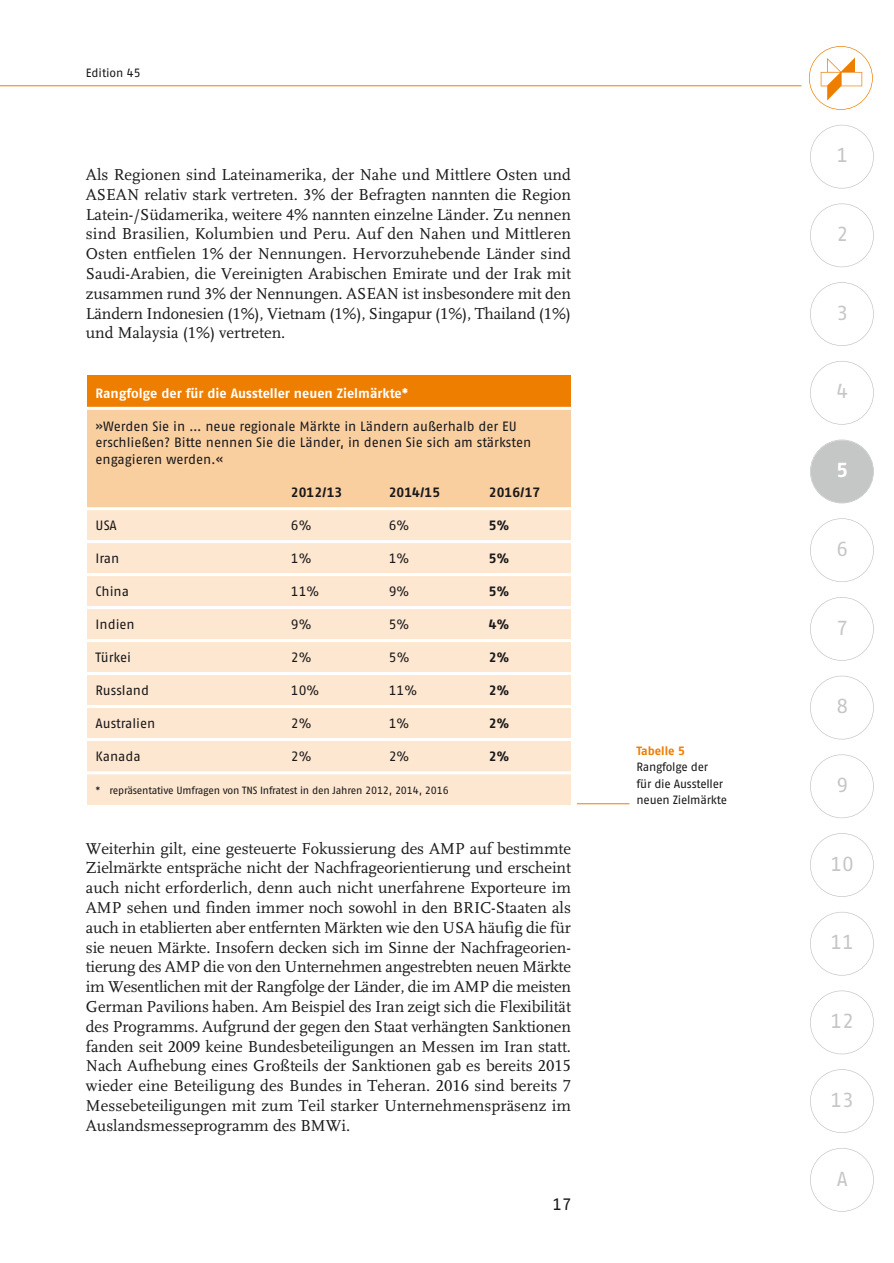
<style>
.page{position:relative;width:894px;height:1263px;background:#fff}
.page>*{position:absolute;margin:0;border:0;box-sizing:border-box;transform-origin:0 0}
.t1{font:20.25px "Fago No Regular Tf";color:#c5c6c6}
.t2{font:20.25px "Fago No Bold Tf";color:#fff}
.t3{font:16.5px/19.8px "Scala LF";color:#19181a;text-align:justify}
.t4{font:16.5px "Fago No Regular Tf";color:#19181a}
.t5{font:13.5px/16.5px "Fago No Regular Tf";letter-spacing:-.005em;color:#19181a}
.t6{font:13.5px "Fago No Bold Tf";color:#fff}
.t7{font:13.5px "Fago No Bold Tf";color:#19181a}
.t8{font:12px/16.5px "Fago No Regular Tf";letter-spacing:-.015em;color:#19181a}
.t9{font:12px "Fago No Bold Tf";color:#ed7e00}
.t10{font:10.5px "Fago No Regular Tf";letter-spacing:-.015em;color:#19181a}
</style>
<div class="page">
<div style="left:808px;top:46px;width:64px;height:64px;border:1px solid #ed7e00;border-radius:50%"></div>
<svg style="left:820px;top:57px;width:41px;height:43px"></svg>
<div style="left:809px;top:125px;width:64px;height:63px;border:1px solid #c5c6c6;border-radius:50%"></div>
<div style="left:809px;top:203px;width:64px;height:64px;border:1px solid #c5c6c6;border-radius:50%"></div>
<div style="left:809px;top:282px;width:64px;height:64px;border:1px solid #c5c6c6;border-radius:50%"></div>
<div style="left:809px;top:361px;width:64px;height:63px;border:1px solid #c5c6c6;border-radius:50%"></div>
<div style="left:810px;top:440px;width:63px;height:63px;background:#c5c6c6;border-radius:50%"></div>
<div style="left:809px;top:439px;width:64px;height:64px;border:1px solid #c5c6c6;border-radius:50%"></div>
<div style="left:809px;top:518px;width:64px;height:64px;border:1px solid #c5c6c6;border-radius:50%"></div>
<div style="left:809px;top:597px;width:64px;height:63px;border:1px solid #c5c6c6;border-radius:50%"></div>
<div style="left:809px;top:675px;width:64px;height:64px;border:1px solid #c5c6c6;border-radius:50%"></div>
<div style="left:809px;top:754px;width:64px;height:64px;border:1px solid #c5c6c6;border-radius:50%"></div>
<div style="left:809px;top:833px;width:64px;height:63px;border:1px solid #c5c6c6;border-radius:50%"></div>
<div style="left:809px;top:911px;width:64px;height:64px;border:1px solid #c5c6c6;border-radius:50%"></div>
<div style="left:809px;top:990px;width:64px;height:64px;border:1px solid #c5c6c6;border-radius:50%"></div>
<div style="left:809px;top:1069px;width:64px;height:63px;border:1px solid #c5c6c6;border-radius:50%"></div>
<div style="left:809px;top:1147px;width:64px;height:64px;border:1px solid #c5c6c6;border-radius:50%"></div>
<hr style="left:0;top:85px;width:801px;height:1px;background:#ed7e00">
<hr style="left:576px;top:803px;width:53px;height:1px;background:#ed7e00">
<div style="left:87px;top:375px;width:483px;height:429px;background:#fde7d0"></div>
<div style="left:87px;top:375px;width:483px;height:33px;background:#ed7e00"></div>
<div style="left:87px;top:407px;width:483px;height:101px;background:#facfa0"></div>
<hr style="left:81px;top:407px;width:523px;height:3px;background:#fff">
<hr style="left:81px;top:507px;width:523px;height:3px;background:#fff">
<hr style="left:81px;top:540px;width:523px;height:3px;background:#fff">
<hr style="left:81px;top:573px;width:523px;height:3px;background:#fff">
<hr style="left:81px;top:606px;width:523px;height:3px;background:#fff">
<hr style="left:81px;top:639px;width:523px;height:3px;background:#fff">
<hr style="left:81px;top:672px;width:523px;height:3px;background:#fff">
<hr style="left:81px;top:705px;width:523px;height:3px;background:#fff">
<hr style="left:81px;top:738px;width:523px;height:3px;background:#fff">
<hr style="left:81px;top:771px;width:523px;height:3px;background:#fff">
<p class="t8" style="left:86px;top:66px;width:56px">Edition 45</p>
<p class="t3" style="left:86px;top:166px;width:486px">Als Regionen sind Lateinamerika, der Nahe und Mittlere Osten und ASEAN relativ stark vertreten. 3% der Befragten nannten die Region Latein-/Südamerika, weitere 4% nannten einzelne Länder. Zu nennen sind Brasilien, Kolumbien und Peru. Auf den Nahen und Mittleren Osten entfielen 1% der Nennungen. Hervorzuhebende Länder sind Saudi-Arabien, die Vereinigten Arabischen Emirate und der Irak mit zusammen rund 3% der Nennungen. ASEAN ist insbesondere mit den Ländern Indonesien (1%), Vietnam (1%), Singapur (1%), Thailand (1%) und Malaysia (1%) vertreten.</p>
<p class="t6" style="left:96px;top:388px;width:314px">Rangfolge der für die Aussteller neuen Zielmärkte*</p>
<p class="t5" style="left:96px;top:419px;width:437px">»Werden Sie in … neue regionale Märkte in Ländern außerhalb der EU erschließen? Bitte nennen Sie die Länder, in denen Sie sich am stärksten engagieren werden.«</p>
<p class="t7" style="left:291px;top:487px;width:53px">2012/13</p>
<p class="t7" style="left:388px;top:487px;width:53px">2014/15</p>
<p class="t7" style="left:488px;top:487px;width:53px">2016/17</p>
<p class="t5" style="left:96px;top:518px;width:23px">USA</p>
<p class="t5" style="left:291px;top:518px;width:22px">6%</p>
<p class="t5" style="left:388px;top:518px;width:22px">6%</p>
<p class="t7" style="left:488px;top:520px;width:22px">5%</p>
<p class="t5" style="left:96px;top:551px;width:25px">Iran</p>
<p class="t5" style="left:291px;top:551px;width:22px">1%</p>
<p class="t5" style="left:388px;top:551px;width:22px">1%</p>
<p class="t7" style="left:488px;top:553px;width:22px">5%</p>
<p class="t5" style="left:96px;top:584px;width:35px">China</p>
<p class="t5" style="left:291px;top:584px;width:30px">11%</p>
<p class="t5" style="left:388px;top:584px;width:22px">9%</p>
<p class="t7" style="left:488px;top:586px;width:22px">5%</p>
<p class="t5" style="left:96px;top:617px;width:41px">Indien</p>
<p class="t5" style="left:291px;top:617px;width:22px">9%</p>
<p class="t5" style="left:388px;top:617px;width:22px">5%</p>
<p class="t7" style="left:488px;top:619px;width:22px">4%</p>
<p class="t5" style="left:96px;top:650px;width:37px">Türkei</p>
<p class="t5" style="left:291px;top:650px;width:22px">2%</p>
<p class="t5" style="left:389px;top:650px;width:22px">5%</p>
<p class="t7" style="left:489px;top:652px;width:22px">2%</p>
<p class="t5" style="left:96px;top:683px;width:55px">Russland</p>
<p class="t5" style="left:291px;top:683px;width:30px">10%</p>
<p class="t5" style="left:388px;top:683px;width:30px">11%</p>
<p class="t7" style="left:488px;top:685px;width:22px">2%</p>
<p class="t5" style="left:96px;top:716px;width:61px">Australien</p>
<p class="t5" style="left:291px;top:716px;width:22px">2%</p>
<p class="t5" style="left:388px;top:716px;width:22px">1%</p>
<p class="t7" style="left:488px;top:718px;width:22px">2%</p>
<p class="t5" style="left:96px;top:748px;width:46px">Kanada</p>
<p class="t5" style="left:291px;top:748px;width:22px">2%</p>
<p class="t5" style="left:388px;top:748px;width:22px">2%</p>
<p class="t7" style="left:488px;top:751px;width:22px">2%</p>
<p class="t10" style="left:96px;top:786px;width:354px">* repräsentative Umfragen von TNS Infratest in den Jahren 2012, 2014, 2016</p>
<p class="t3" style="left:86px;top:839px;width:486px">Weiterhin gilt, eine gesteuerte Fokussierung des AMP auf bestimmte Zielmärkte entspräche nicht der Nachfrageorientierung und erscheint auch nicht erforderlich, denn auch nicht unerfahrene Exporteure im AMP sehen und finden immer noch sowohl in den BRIC-Staaten als auch in etablierten aber entfernten Märkten wie den USA häufig die für sie neuen Märkte. Insofern decken sich im Sinne der Nachfrageorien&shy;tierung des AMP die von den Unternehmen angestrebten neuen Märkte im Wesentlichen mit der Rangfolge der Länder, die im AMP die meisten German Pavilions haben. Am Beispiel des Iran zeigt sich die Flexibilität des Programms. Aufgrund der gegen den Staat verhängten Sanktionen fanden seit 2009 keine Bundesbeteiligungen an Messen im Iran statt.<br>Nach Aufhebung eines Großteils der Sanktionen gab es bereits 2015 wieder eine Beteiligung des Bundes in Teheran. 2016 sind bereits 7<br>Messebeteiligungen mit zum Teil starker Unternehmenspräsenz im Auslandsmesseprogramm des BMWi.</p>
<p class="t4" style="left:552px;top:1198px;width:21px">17</p>
<p class="t9" style="left:636px;top:746px;width:50px">Tabelle 5</p>
<p class="t8" style="left:636px;top:760px;width:92px">Rangfolge der<br>für die Aussteller neuen Zielmärkte</p>
<p class="t1" style="left:836px;top:148px;width:13px">1</p>
<p class="t1" style="left:836px;top:226px;width:13px">2</p>
<p class="t1" style="left:836px;top:305px;width:13px">3</p>
<p class="t1" style="left:836px;top:384px;width:13px">4</p>
<p class="t2" style="left:836px;top:462px;width:13px">5</p>
<p class="t1" style="left:836px;top:541px;width:13px">6</p>
<p class="t1" style="left:836px;top:620px;width:13px">7</p>
<p class="t1" style="left:836px;top:698px;width:13px">8</p>
<p class="t1" style="left:836px;top:777px;width:13px">9</p>
<p class="t1" style="left:830px;top:856px;width:25px">10</p>
<p class="t1" style="left:830px;top:934px;width:25px">11</p>
<p class="t1" style="left:830px;top:1013px;width:25px">12</p>
<p class="t1" style="left:830px;top:1092px;width:25px">13</p>
<p class="t1" style="left:836px;top:1170px;width:12px">A</p>
</div>
